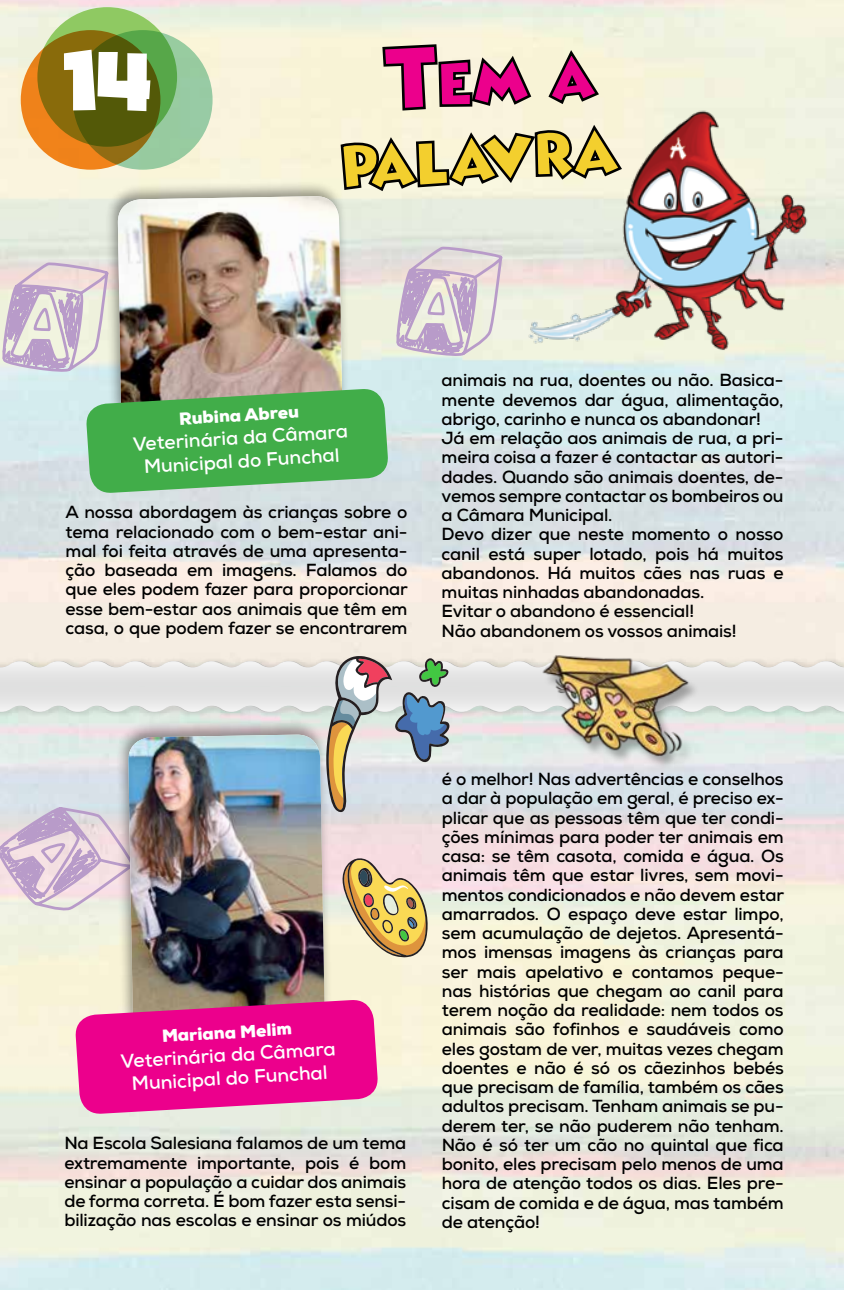
<style>
.page{position:relative;width:844px;height:1290px;background:#fff}
.page>*{position:absolute;margin:0;border:0;box-sizing:border-box;transform-origin:0 0}
.t1{font:70px "Wicked Mouse";color:#fff}
.t2{font:51.8px/76.1px "Wicked Mouse";color:#f3cf2e}
.t3{font:700 19.25px/22.9px "Nexa";color:#fff;text-align:center}
.t4{font:700 17.5px/19.2px "Nexa";letter-spacing:-.01em;color:#000;text-align:justify}
.t5{font:900 17.5px "Nexa";color:#fff}
.s1{color:#ec008c}
.s2{font-size:82.77px}
</style>
<div class="page">
<img style="left:0;top:0;width:843px;height:1290px">
<div style="left:37px;top:7px;width:140px;height:140px;background:#8fc962;border-radius:50%"></div>
<svg style="left:73px;top:30px;width:139px;height:140px;background:#85c087"></svg>
<svg style="left:21px;top:30px;width:139px;height:140px;background:#84670d"></svg>
<svg style="left:391px;top:243px;width:116px;height:118px;background:#d9d0d6"></svg>
<svg style="left:0;top:259px;width:104px;height:118px;background:#d9ced6"></svg>
<img style="left:520px;top:102px;width:293px;height:258px">
<svg style="left:546px;top:47px;width:54px;height:59px;background:#d4d0b7"></svg>
<svg style="left:339px;top:122px;width:284px;height:71px;background:#d1cdb7"></svg>
<img style="left:128px;top:957px;width:197px;height:42px">
<svg style="left:74px;top:999px;width:305px;height:116px;background:#e82494"></svg>
<img style="left:0;top:655px;width:843px;height:1px">
<div style="left:104px;top:180px;width:245px;height:253px;background:#000;opacity:.4"></div>
<img style="left:118px;top:196px;width:224px;height:192px">
<svg style="left:85px;top:388px;width:304px;height:106px;background:#58b05f"></svg>
<img style="left:528px;top:648px;width:168px;height:8px">
<img style="left:0;top:656px;width:843px;height:301px">
<svg style="left:381px;top:43px;width:152px;height:69px;background:#d0ccb7"></svg>
<h1 class="t1" style="left:64px;top:24px;width:90px">14</h1>
<h2 class="t2" style="left:337px;top:50px;width:308px;text-indent:100px;rotate:-3deg"><span class="s1">em a </span>palavra<span class="s2">!</span></h2>
<p class="t5" style="left:178px;top:408px;width:121px;rotate:-4deg">Rubina Abreu</p>
<p class="t3" style="left:132px;top:432px;width:217px;rotate:-3deg">Veterinária da Câmara<br>Municipal do Funchal</p>
<p class="t4" style="left:66px;top:503px;width:344px">A nossa abordagem às crianças sobre o tema relacionado com o bem-estar ani&shy;mal foi feita através de uma apresenta&shy;ção baseada em imagens. Falamos do que eles podem fazer para proporcionar esse bem-estar aos animais que têm em casa, o que podem fazer se encontrarem</p>
<p class="t4" style="left:441px;top:371px;width:343px;text-align:left">animais na rua, doentes ou não. Basica&shy;mente devemos dar água, alimentação, abrigo, carinho e nunca os abandonar!<br>Já em relação aos animais de rua, a pri&shy;meira coisa a fazer é contactar as autori&shy;dades. Quando são animais doentes, de&shy;vemos sempre contactar os bombeiros ou a Câmara Municipal.<br>Devo dizer que neste momento o nosso canil está super lotado, pois há muitos abandonos. Há muitos cães nas ruas e muitas ninhadas abandonadas.<br>Evitar o abandono é essencial!<br>Não abandonem os vossos animais!</p>
<p class="t5" style="left:161px;top:1025px;width:132px;rotate:-4deg">Mariana Melim</p>
<p class="t3" style="left:120px;top:1049px;width:217px;rotate:-3deg">Veterinária da Câmara<br>Municipal do Funchal</p>
<p class="t4" style="left:64px;top:1133px;width:343px">Na Escola Salesiana falamos de um tema extremamente importante, pois é bom ensinar a população a cuidar dos animais de forma correta. É bom fazer esta sensi&shy;bilização nas escolas e ensinar os miúdos</p>
<p class="t4" style="left:441px;top:769px;width:344px">é o melhor! Nas advertências e conselhos a dar à população em geral, é preciso ex&shy;plicar que as pessoas têm que ter condi&shy;ções mínimas para poder ter animais em casa: se têm casota, comida e água. Os animais têm que estar livres, sem movi&shy;mentos condicionados e não devem estar amarrados. O espaço deve estar limpo, sem acumulação de dejetos. Apresentá&shy;mos imensas imagens às crianças para ser mais apelativo e contamos peque&shy;nas histórias que chegam ao canil para terem noção da realidade: nem todos os animais são fofinhos e saudáveis como eles gostam de ver, muitas vezes chegam doentes e não é só os cãezinhos bebés que precisam de família, também os cães adultos precisam. Tenham animais se pu&shy;derem ter, se não puderem não tenham.<br>Não é só ter um cão no quintal que fica bonito, eles precisam pelo menos de uma hora de atenção todos os dias. Eles pre&shy;cisam de comida e de água, mas também de atenção!</p>
</div>
